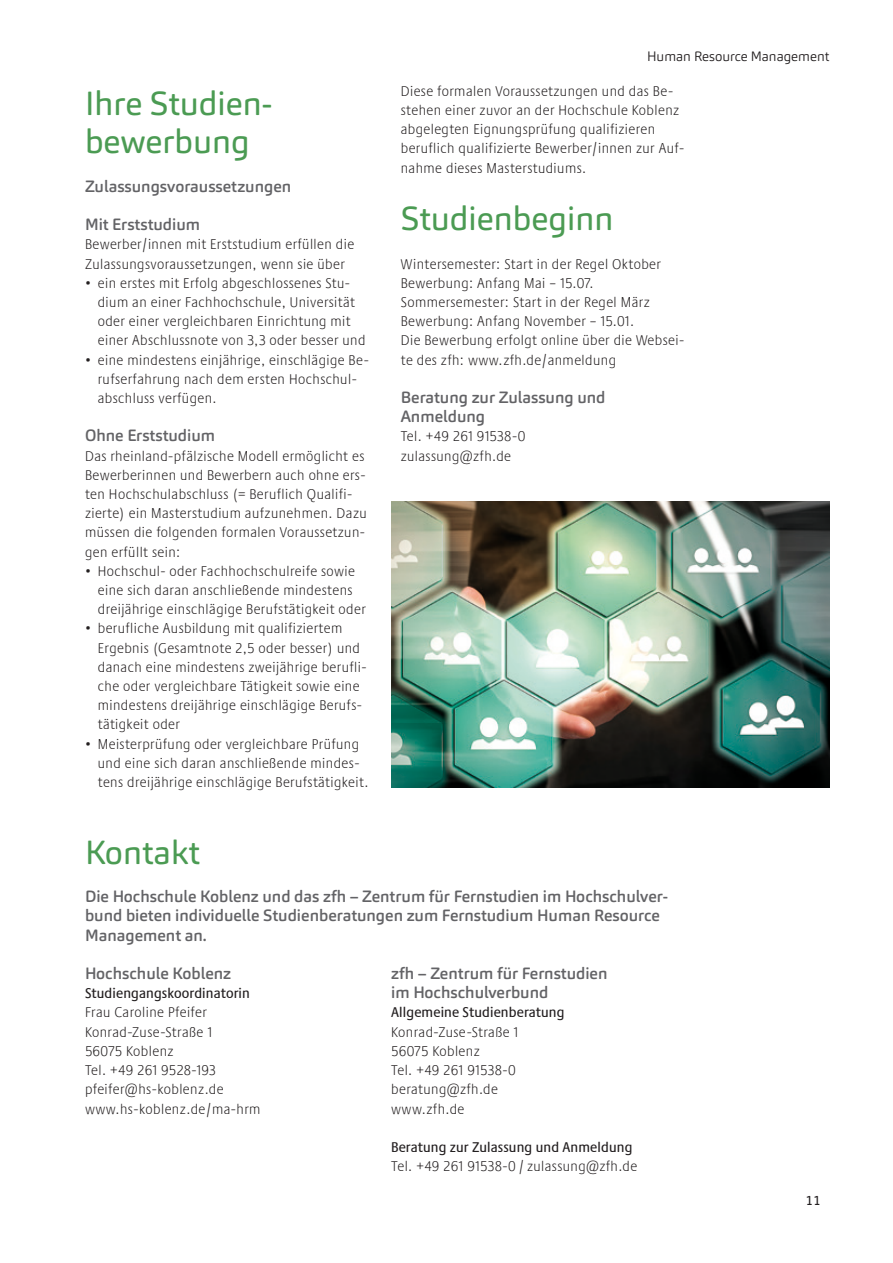
<style>
.page{position:relative;width:893px;height:1263px;background:#fff}
.page>*{position:absolute;margin:0;border:0;box-sizing:border-box;transform-origin:0 0}
.t1{font:33px/38.4px "Carnas";color:#4b9b53}
.t2{font:500 16.2px/19.2px "Carnas";color:#636366}
.t3{font:300 condensed 14.55px/19.2px "Praxis Next";letter-spacing:.03em;color:#231f20}
.t4{font:500 condensed 14.55px "Praxis Next";letter-spacing:.01em;color:#231f20}
.t5{font:300 13.5px "Carnas";color:#231f20}
.t6{font:13.5px "Carnas";color:#231f20}
</style>
<div class="page">
<img style="left:391px;top:501px;width:438px;height:286px">
<h1 class="t1" style="left:85px;top:84px;width:189px">Ihre Studien&shy;bewerbung</h1>
<p class="t2" style="left:85px;top:176px;width:208px">Zulassungsvoraussetzungen</p>
<p class="t2" style="left:85px;top:215px;width:117px">Mit Erststudium</p>
<p class="t3" style="left:85px;top:234px;width:271px">Bewerber/innen mit Erststudium erfüllen die<br>Zulassungsvoraussetzungen, wenn sie über</p>
<p class="t3" style="left:98px;top:273px;width:269px;text-indent:-13px">• ein erstes mit Erfolg abgeschlossenes Stu&shy;dium an einer Fachhochschule, Universität oder einer vergleichbaren Einrichtung mit einer Abschlussnote von 3,3 oder besser und</p>
<p class="t3" style="left:98px;top:350px;width:273px;text-indent:-13px">• eine mindestens einjährige, einschlägige Be&shy;rufserfahrung nach dem ersten Hochschul&shy;abschluss verfügen.</p>
<p class="t2" style="left:85px;top:426px;width:132px">Ohne Erststudium</p>
<p class="t3" style="left:85px;top:446px;width:283px">Das rheinland-pfälzische Modell ermöglicht es Bewerberinnen und Bewerbern auch ohne ers&shy;ten Hochschulabschluss (= Beruflich Qualifi&shy;zierte) ein Masterstudium aufzunehmen. Dazu müssen die folgenden formalen Voraussetzun&shy;gen erfüllt sein:</p>
<p class="t3" style="left:98px;top:561px;width:269px;text-indent:-13px">• Hochschul- oder Fachhochschulreife sowie eine sich daran anschließende mindestens dreijährige einschlägige Berufstätigkeit oder</p>
<p class="t3" style="left:98px;top:619px;width:270px;text-indent:-13px">• berufliche Ausbildung mit qualifiziertem Ergebnis (Gesamtnote 2,5 oder besser) und danach eine mindestens zweijährige berufli&shy;che oder vergleichbare Tätigkeit sowie eine mindestens dreijährige einschlägige Berufs&shy;tätigkeit oder</p>
<p class="t3" style="left:98px;top:734px;width:272px;text-indent:-13px">• Meisterprüfung oder vergleichbare Prüfung und eine sich daran anschließende mindes&shy;tens dreijährige einschlägige Berufstätigkeit.</p>
<p class="t5" style="left:647px;top:48px;width:184px">Human Resource Management</p>
<p class="t3" style="left:401px;top:81px;width:285px">Diese formalen Voraussetzungen und das Be&shy;stehen einer zuvor an der Hochschule Koblenz abgelegten Eignungsprüfung qualifizieren beruflich qualifizierte Bewerber/innen zur Auf&shy;nahme dieses Masterstudiums.</p>
<h1 class="t1" style="left:401px;top:199px;width:214px">Studienbeginn</h1>
<p class="t3" style="left:401px;top:254px;width:285px">Wintersemester: Start in der Regel Oktober Bewerbung: Anfang Mai – 15.07.<br>Sommersemester: Start in der Regel März Bewerbung: Anfang November – 15.01.<br>Die Bewerbung erfolgt online über die Websei&shy;te des zfh: www.zfh.de/anmeldung</p>
<p class="t2" style="left:401px;top:388px;width:206px">Beratung zur Zulassung und<br>Anmeldung</p>
<p class="t3" style="left:401px;top:426px;width:126px">Tel. +49 261 91538-0 zulassung@zfh.de</p>
<h1 class="t1" style="left:85px;top:833px;width:116px">Kontakt</h1>
<p class="t2" style="left:85px;top:887px;width:585px">Die Hochschule Koblenz und das zfh – Zentrum für Fernstudien im Hochschulver&shy;bund bieten individuelle Studienberatungen zum Fernstudium Human Resource<br>Management an.</p>
<p class="t2" style="left:85px;top:964px;width:148px">Hochschule Koblenz</p>
<p class="t4" style="left:85px;top:982px;width:166px">Studiengangskoordinatorin</p>
<p class="t3" style="left:85px;top:1003px;width:177px">Frau Caroline Pfeifer<br>Konrad-Zuse-Straße 1<br>56075 Koblenz<br>Tel. +49 261 9528-193 pfeifer@hs-koblenz.de www.hs-koblenz.de/ma-hrm</p>
<p class="t2" style="left:391px;top:964px;width:218px">zfh – Zentrum für Fernstudien im Hochschulverbund</p>
<p class="t4" style="left:391px;top:1001px;width:175px">Allgemeine Studienberatung</p>
<p class="t3" style="left:391px;top:1022px;width:129px">Konrad-Zuse-Straße 1<br>56075 Koblenz<br>Tel. +49 261 91538-0 beratung@zfh.de www.zfh.de</p>
<p class="t4" style="left:391px;top:1136px;width:243px">Beratung zur Zulassung und Anmeldung</p>
<p class="t3" style="left:391px;top:1156px;width:248px">Tel. +49 261 91538-0 / zulassung@zfh.de</p>
<p class="t6" style="left:805px;top:1192px;width:17px">11</p>
</div>
